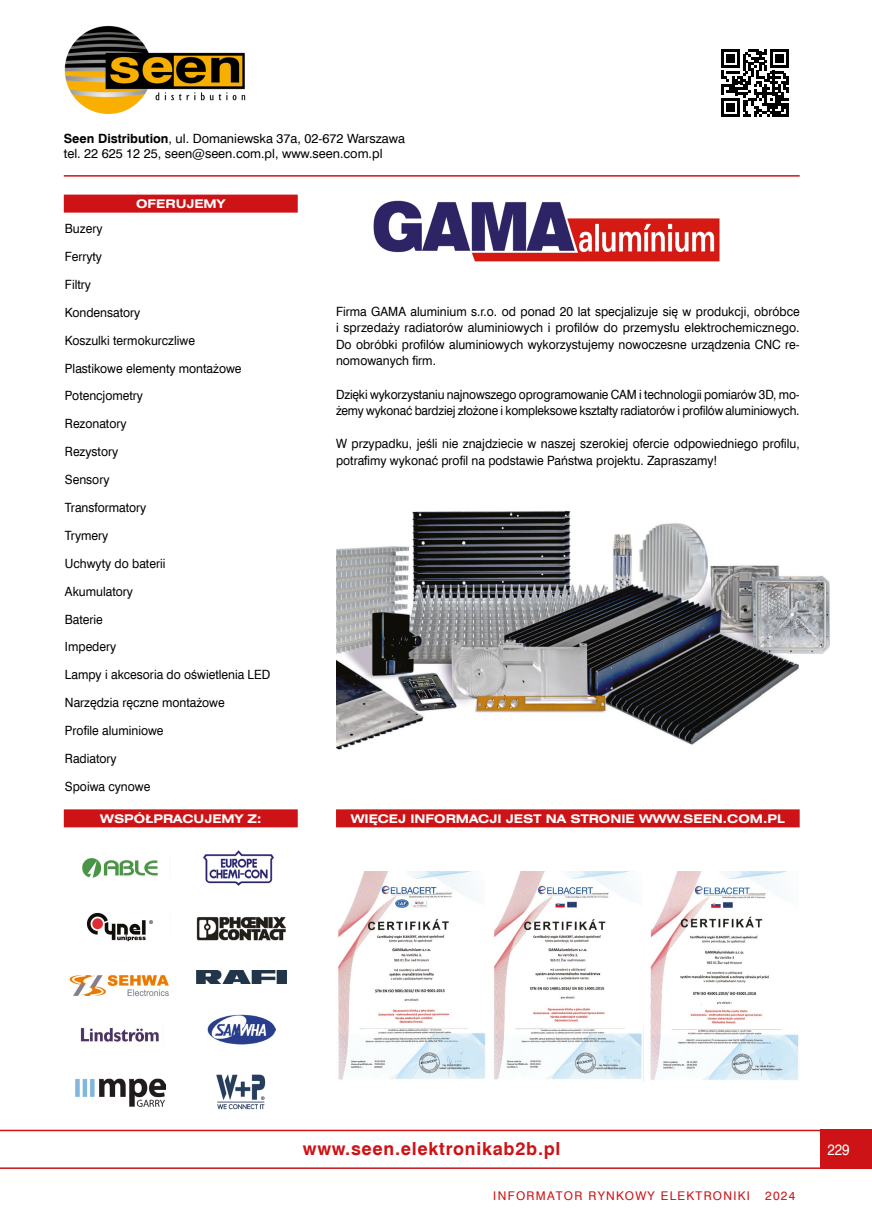
<style>
.page{position:relative;width:872px;height:1225px;background:#fff}
.page>*{position:absolute;margin:0;border:0;box-sizing:border-box;transform-origin:0 0}
.t1{font:700 18px "Swis 721 EU";letter-spacing:.04em;color:#cd1316}
.t2{font:15px "Swis 721 EU";color:#fff;scale:.9 1}
.t3{font:12.75px/27.9px "Swis 721 EU";color:#000;scale:.95 1}
.t4{font:12.75px/16.6px "Swis 721 EU";color:#000;scale:.94 1}
.t5{font:12.75px/15px "Swis 721 EU";color:#000}
.t6{font:700 12px "Swis 721 Ex EU";color:#fff}
.t7{font:12px "Swis 721 EU";letter-spacing:.11em;color:#cd1316}
.s1{font-weight:700}
</style>
<div class="page">
<div style="left:821px;top:1129px;width:51px;height:40px;background:#cd1316"></div>
<hr style="left:64px;top:175px;width:735px;height:2px;background:#cd1316">
<hr style="left:0;top:1129px;width:821px;height:2px;background:#cd1316">
<hr style="left:0;top:1167px;width:821px;height:2px;background:#cd1316">
<div style="left:64px;top:809px;width:234px;height:18px;background:#cd1316"></div>
<svg style="left:721px;top:49px;width:68px;height:68px"></svg>
<img style="left:64px;top:26px;width:182px;height:88px">
<img style="left:82px;top:857px;width:76px;height:21px">
<img style="left:86px;top:912px;width:67px;height:30px">
<img style="left:80px;top:1027px;width:79px;height:15px">
<img style="left:69px;top:974px;width:100px;height:23px">
<img style="left:338px;top:871px;width:148px;height:209px">
<img style="left:494px;top:871px;width:148px;height:209px">
<img style="left:650px;top:871px;width:149px;height:209px">
<img style="left:76px;top:1078px;width:89px;height:28px">
<img style="left:196px;top:917px;width:90px;height:23px">
<img style="left:196px;top:970px;width:90px;height:13px">
<img style="left:207px;top:1014px;width:68px;height:30px">
<img style="left:216px;top:1074px;width:50px;height:36px">
<img style="left:336px;top:511px;width:494px;height:239px">
<img style="left:373px;top:200px;width:347px;height:62px">
<div style="left:64px;top:195px;width:234px;height:18px;background:#cd1316"></div>
<div style="left:336px;top:809px;width:463px;height:18px;background:#cd1316"></div>
<img style="left:203px;top:850px;width:71px;height:35px">
<p class="t5" style="left:64px;top:131px;width:343px"><span class="s1">Seen Distribution</span>, ul. Domaniewska 37a, 02-672 Warszawa tel. 22 625 12 25, seen@seen.com.pl, www.seen.com.pl</p>
<p class="t6" style="left:136px;top:197px;width:91px">OFERUJEMY</p>
<p class="t3" style="left:65px;top:215px;width:218px">Buzery<br>Ferryty<br>Filtry<br>Kondensatory<br>Koszulki termokurczliwe<br>Plastikowe elementy montażowe<br>Potencjometry<br>Rezonatory<br>Rezystory<br>Sensory<br>Transformatory<br>Trymery<br>Uchwyty do baterii<br>Akumulatory<br>Baterie<br>Impedery<br>Lampy i akcesoria do oświetlenia LED<br>Narzędzia ręczne montażowe<br>Profile aluminiowe<br>Radiatory<br>Spoiwa cynowe</p>
<p class="t6" style="left:100px;top:811px;width:163px">WSPÓŁPRACUJEMY Z:</p>
<p class="t3" style="left:336px;top:303px;width:489px;line-height:16.6px;text-align:justify">Firma GAMA aluminium s.r.o. od ponad 20 lat specjalizuje się w produkcji, obróbce i sprzedaży radiatorów aluminiowych i profilów do przemysłu elektrochemicznego.<br>Do obróbki profilów aluminiowych wykorzystujemy nowoczesne urządzenia CNC re&shy;nomowanych firm.</p>
<p class="t4" style="left:336px;top:386px;width:495px">Dzięki wykorzystaniu najnowszego oprogramowanie CAM i technologii pomiarów 3D, mo&shy;żemy wykonać bardziej złożone i kompleksowe kształty radiatorów i profilów aluminiowych.</p>
<p class="t3" style="left:336px;top:436px;width:489px;line-height:16.6px">W przypadku, jeśli nie znajdziecie w naszej szerokiej ofercie odpowiedniego profilu, potrafimy wykonać profil na podstawie Państwa projektu. Zapraszamy!</p>
<p class="t6" style="left:351px;top:811px;width:436px">WIĘCEJ INFORMACJI JEST NA STRONIE WWW.SEEN.COM.PL</p>
<h1 class="t1" style="left:303px;top:1137px;width:259px">www.seen.elektronikab2b.pl</h1>
<p class="t2" style="left:827px;top:1140px;width:26px">229</p>
<p class="t7" style="left:493px;top:1188px;width:258px">INFORMATOR RYNKOWY ELEKTRONIKI</p>
<p class="t7" style="left:765px;top:1188px;width:32px">2024</p>
</div>
